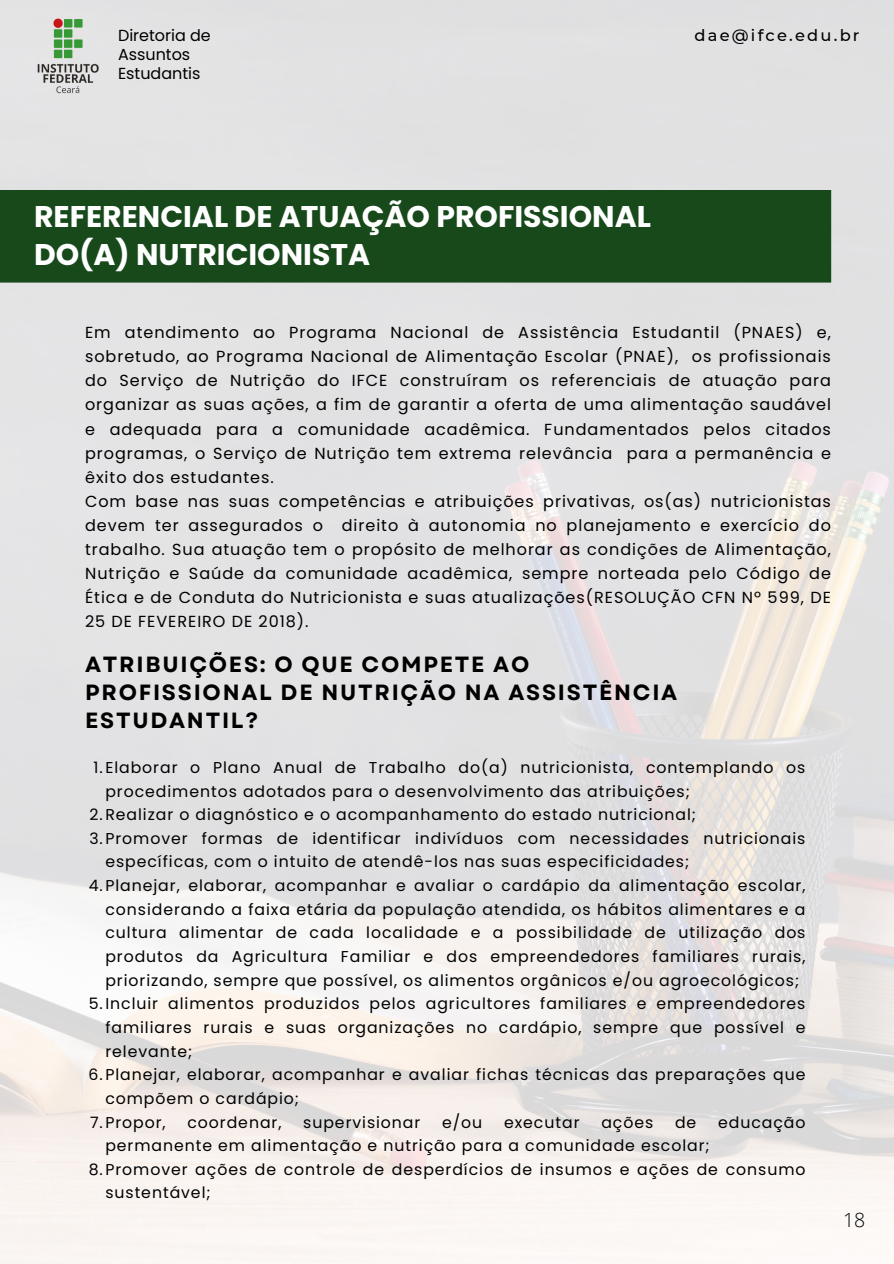
<style>
.page{position:relative;width:894px;height:1264px;background:#fff}
.page>*{position:absolute;margin:0;border:0;box-sizing:border-box;transform-origin:0 0}
.t1{font:700 29.85px/38.1px "Poppins";color:#fff}
.t2{font:700 22.05px/28.2px "Garet";letter-spacing:.08em;color:#000}
.t3{font:300 19.5px "Open Sans";color:#000}
.t4{font:500 16.2px "Montserrat";letter-spacing:.135em;color:#000}
.t5{font:16.05px/24.2px "Poppins";letter-spacing:.06em;color:#000;text-align:justify}
.t6{font:15.9px/19.2px "Poppins";color:#000}
.t7{font:15.75px/23.7px "Poppins";letter-spacing:.06em;color:#000}
</style>
<div class="page">
<img style="left:0;top:0;width:893px;height:1263px">
<img style="left:18px;top:18px;width:99px;height:78px">
<div style="left:0;top:190px;width:831px;height:92px;background:#17491a"></div>
<p class="t6" style="left:118px;top:26px;width:94px">Diretoria de<br>Assuntos<br>Estudantis</p>
<p class="t4" style="left:694px;top:26px;width:166px">dae@ifce.edu.br</p>
<p class="t1" style="left:34px;top:197px;width:618px">REFERENCIAL DE ATUAÇÃO PROFISSIONAL<br>DO(A) NUTRICIONISTA</p>
<p class="t5" style="left:85px;top:320px;width:747px">Em atendimento ao Programa Nacional de Assistência Estudantil (PNAES) e, sobretudo, ao Programa Nacional de Alimentação Escolar (PNAE), os profissionais do Serviço de Nutrição do IFCE construíram os referenciais de atuação para organizar as suas ações, a fim de garantir a oferta de uma alimentação saudável e adequada para a comunidade acadêmica. Fundamentados pelos citados programas, o Serviço de Nutrição tem extrema relevância para a permanência e êxito dos estudantes.</p>
<h3 class="t5" style="left:85px;top:489px;width:747px">Com base nas suas competências e atribuições privativas, os(as) nutricionistas devem ter assegurados o direito à autonomia no planejamento e exercício do trabalho. Sua atuação tem o propósito de melhorar as condições de Alimentação, Nutrição e Saúde da comunidade acadêmica, sempre norteada pelo Código de Ética e de Conduta do Nutricionista e suas atualizações(RESOLUÇÃO CFN Nº 599, DE 25 DE FEVEREIRO DE 2018).</h3>
<p class="t2" style="left:85px;top:650px;width:593px">ATRIBUIÇÕES: O QUE COMPETE AO<br>PROFISSIONAL DE NUTRIÇÃO NA ASSISTÊNCIA<br>ESTUDANTIL?</p>
<h1 class="t7" style="left:105px;top:755px;width:701px;text-indent:-12px">1.Elaborar o Plano Anual de Trabalho do(a) nutricionista, contemplando os procedimentos adotados para o desenvolvimento das atribuições;</h1>
<p class="t7" style="left:89px;top:802px;width:608px">2.Realizar o diagnóstico e o acompanhamento do estado nutricional;</p>
<p class="t7" style="left:105px;top:826px;width:701px;text-indent:-16px">3.Promover formas de identificar indivíduos com necessidades nutricionais específicas, com o intuito de atendê-los nas suas especificidades;</p>
<h2 class="t7" style="left:105px;top:873px;width:701px;text-align:justify;text-indent:-17px">4.Planejar, elaborar, acompanhar e avaliar o cardápio da alimentação escolar, considerando a faixa etária da população atendida, os hábitos alimentares e a cultura alimentar de cada localidade e a possibilidade de utilização dos produtos da Agricultura Familiar e dos empreendedores familiares rurais, priorizando, sempre que possível, os alimentos orgânicos e/ou agroecológicos;</h2>
<p class="t7" style="left:105px;top:991px;width:701px;text-align:justify;text-indent:-17px">5.Incluir alimentos produzidos pelos agricultores familiares e empreendedores familiares rurais e suas organizações no cardápio, sempre que possível e relevante;</p>
<p class="t7" style="left:105px;top:1062px;width:701px;text-indent:-17px">6.Planejar, elaborar, acompanhar e avaliar fichas técnicas das preparações que compõem o cardápio;</p>
<p class="t7" style="left:90px;top:1110px;width:77px">7.Propor,</p>
<p class="t7" style="left:187px;top:1110px;width:95px">coordenar,</p>
<p class="t7" style="left:303px;top:1110px;width:119px">supervisionar</p>
<p class="t7" style="left:442px;top:1110px;width:42px">e/ou</p>
<p class="t7" style="left:504px;top:1110px;width:77px">executar</p>
<p class="t7" style="left:601px;top:1110px;width:53px">ações</p>
<p class="t7" style="left:674px;top:1110px;width:23px">de</p>
<p class="t7" style="left:718px;top:1110px;width:89px">educação</p>
<p class="t7" style="left:105px;top:1133px;width:605px">permanente em alimentação e nutrição para a comunidade escolar;</p>
<p class="t7" style="left:105px;top:1157px;width:701px;text-indent:-17px">8.Promover ações de controle de desperdícios de insumos e ações de consumo sustentável;</p>
<p class="t3" style="left:842px;top:1206px;width:24px">18</p>
</div>
